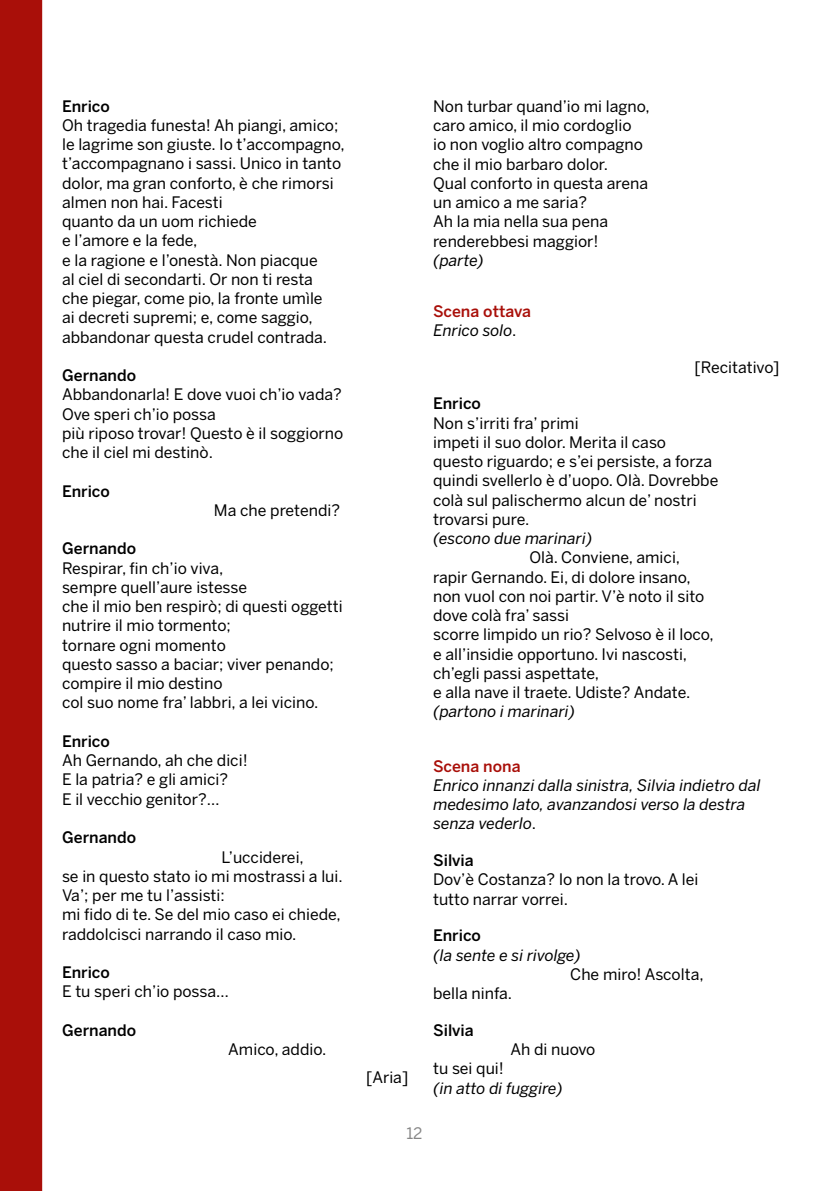
<style>
.page{position:relative;width:829px;height:1191px;background:#fff}
.page>*{position:absolute;margin:0;border:0;box-sizing:border-box;transform-origin:0 0}
.t1{font:15.75px/19.2px "Benton Sans";color:#000}
.t2{font:italic 15.75px/19.2px "Benton Sans";color:#000}
.t3{font:500 15.75px "Benton Sans";color:#000}
.t4{font:500 15.75px/19.2px "Benton Sans";color:#a90f09}
.t5{font:15.75px "Benton Sans";color:#878787}
.s1{font-weight:400;font-style:italic;color:#000}
.s2{font-weight:400;color:#000}
.s3{font-style:normal}
</style>
<div class="page">
<div style="left:0;top:0;width:42px;height:1191px;background:#a90f09"></div>
<p class="t3" style="left:62px;top:96px;width:49px">Enrico</p>
<p class="t1" style="left:62px;top:115px;width:284px">Oh tragedia funesta! Ah piangi, amico; le lagrime son giuste. Io t’accompagno, t’accompagnano i sassi. Unico in tanto dolor, ma gran conforto, è che rimorsi almen non hai. Facesti<br>quanto da un uom richiede<br>e l’amore e la fede,<br>e la ragione e l’onestà. Non piacque<br>al ciel di secondarti. Or non ti resta<br>che piegar, come pio, la fronte umìle<br>ai decreti supremi; e, come saggio, abbandonar questa crudel contrada.</p>
<p class="t3" style="left:62px;top:366px;width:76px">Gernando</p>
<p class="t1" style="left:62px;top:385px;width:283px">Abbandonarla! E dove vuoi ch’io vada?<br>Ove speri ch’io possa<br>più riposo trovar! Questo è il soggiorno che il ciel mi destinò.</p>
<p class="t3" style="left:62px;top:481px;width:49px">Enrico</p>
<p class="t1" style="left:214px;top:500px;width:128px">Ma che pretendi?</p>
<p class="t3" style="left:62px;top:539px;width:76px">Gernando</p>
<p class="t1" style="left:62px;top:558px;width:282px">Respirar, fin ch’io viva,<br>sempre quell’aure istesse<br>che il mio ben respirò; di questi oggetti nutrire il mio tormento;<br>tornare ogni momento<br>questo sasso a baciar; viver penando; compire il mio destino<br>col suo nome fra’ labbri, a lei vicino.</p>
<p class="t3" style="left:62px;top:732px;width:49px">Enrico</p>
<p class="t1" style="left:62px;top:750px;width:187px">Ah Gernando, ah che dici!<br>E la patria? e gli amici?<br>E il vecchio genitor?…</p>
<p class="t3" style="left:62px;top:828px;width:76px">Gernando</p>
<p class="t1" style="left:62px;top:847px;width:282px;text-indent:159px">L’ucciderei,<br>se in questo stato io mi mostrassi a lui.<br>Va’; per me tu l’assisti:<br>mi fido di te. Se del mio caso ei chiede, raddolcisci narrando il caso mio.</p>
<p class="t3" style="left:62px;top:963px;width:49px">Enrico</p>
<p class="t1" style="left:62px;top:981px;width:168px">E tu speri ch’io possa…</p>
<p class="t3" style="left:62px;top:1020px;width:76px">Gernando</p>
<p class="t1" style="left:228px;top:1039px;width:100px">Amico, addio.</p>
<p class="t1" style="left:366px;top:1067px;width:44px">[Aria]</p>
<p class="t1" style="left:433px;top:96px;width:218px">Non turbar quand’io mi lagno, caro amico, il mio cordoglio<br>io non voglio altro compagno che il mio barbaro dolor.<br>Qual conforto in questa arena un amico a me saria?<br>Ah la mia nella sua pena renderebbesi maggior!</p>
<p class="t2" style="left:433px;top:250px;width:52px">(parte)</p>
<p class="t4" style="left:433px;top:301px;width:99px">Scena ottava<br><span class="s1">Enrico solo</span><span class="s2">.</span></p>
<p class="t1" style="left:694px;top:357px;width:86px">[Recitativo]</p>
<p class="t3" style="left:433px;top:394px;width:49px">Enrico</p>
<p class="t1" style="left:433px;top:413px;width:287px">Non s’irriti fra’ primi<br>impeti il suo dolor. Merita il caso questo riguardo; e s’ei persiste, a forza quindi svellerlo è d’uopo. Olà. Dovrebbe colà sul palischermo alcun de’ nostri trovarsi pure.</p>
<p class="t2" style="left:433px;top:528px;width:160px">(escono due marinari)</p>
<p class="t1" style="left:433px;top:548px;width:282px;text-indent:96px">Olà. Conviene, amici, rapir Gernando. Ei, di dolore insano, non vuol con noi partir. V’è noto il sito dove colà fra’ sassi<br>scorre limpido un rio? Selvoso è il loco, e all’insidie opportuno. Ivi nascosti, ch’egli passi aspettate,<br>e alla nave il traete. Udiste? Andate.</p>
<p class="t2" style="left:433px;top:702px;width:143px">(partono i marinari)</p>
<p class="t4" style="left:433px;top:756px;width:89px">Scena nona</p>
<p class="t2" style="left:433px;top:775px;width:328px">Enrico innanzi dalla sinistra, Silvia indietro dal medesimo lato, avanzandosi verso la destra senza vederlo<span class="s3">.</span></p>
<p class="t3" style="left:433px;top:851px;width:42px">Silvia</p>
<p class="t1" style="left:433px;top:870px;width:267px">Dov’è Costanza? Io non la trovo. A lei tutto narrar vorrei.</p>
<p class="t3" style="left:433px;top:926px;width:49px">Enrico</p>
<p class="t2" style="left:433px;top:945px;width:149px">(la sente e si rivolge)</p>
<p class="t1" style="left:570px;top:964px;width:135px">Che miro! Ascolta,</p>
<p class="t1" style="left:433px;top:983px;width:80px">bella ninfa.</p>
<p class="t3" style="left:433px;top:1020px;width:42px">Silvia</p>
<p class="t1" style="left:510px;top:1039px;width:86px">Ah di nuovo</p>
<p class="t1" style="left:433px;top:1059px;width:72px">tu sei qui!</p>
<p class="t2" style="left:433px;top:1078px;width:131px">(in atto di fuggire)</p>
<p class="t5" style="left:406px;top:1124px;width:18px">12</p>
</div>
